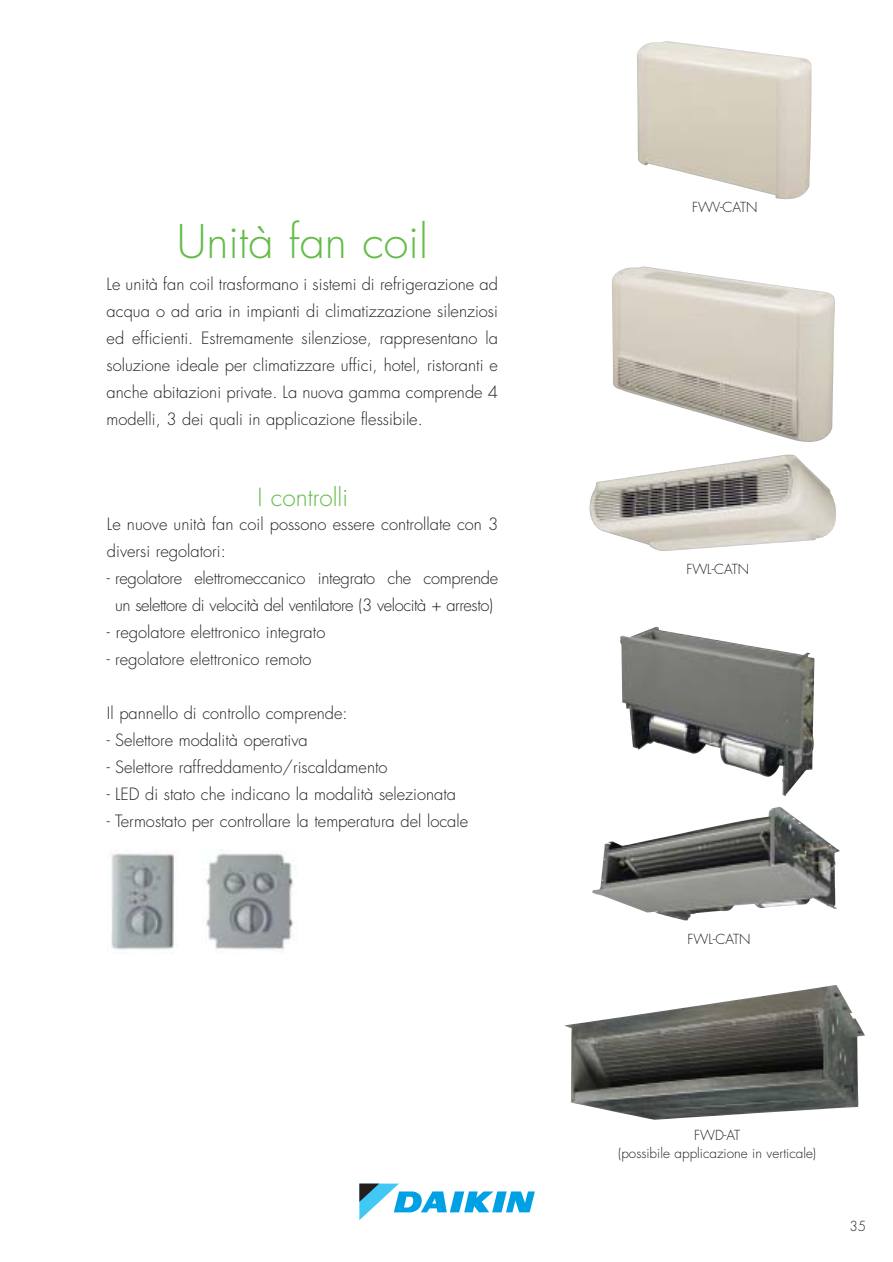
<style>
.page{position:relative;width:893px;height:1262px;background:#fff}
.page>*{position:absolute;margin:0;border:0;box-sizing:border-box;transform-origin:0 0}
.t1{font:300 45px "Futura";color:#63bc47}
.t2{font:300 24.3px "Futura";color:#63bc47}
.t3{font:300 16.5px/27px "Futura";color:#231f1f;text-align:justify}
.t4{font:300 16.5px/27px "Futura";letter-spacing:-.02em;color:#231f1f;text-align:center}
.t5{font:300 13.5px/17.7px "Futura";color:#231f1f;text-align:center}
</style>
<div class="page">
<svg style="left:359px;top:1183px;width:176px;height:37px"></svg>
<img style="left:637px;top:41px;width:174px;height:159px">
<img style="left:612px;top:266px;width:223px;height:176px">
<img style="left:589px;top:454px;width:247px;height:97px">
<img style="left:564px;top:985px;width:301px;height:134px">
<img style="left:111px;top:850px;width:183px;height:100px">
<img style="left:592px;top:807px;width:247px;height:113px">
<img style="left:620px;top:626px;width:194px;height:170px">
<h1 class="t1" style="left:177px;top:221px;width:253px">Unità fan coil</h1>
<p class="t3" style="left:107px;top:271px;width:393px">Le unità fan coil trasformano i sistemi di refrigerazione ad acqua o ad aria in impianti di climatizzazione silenziosi ed efficienti. Estremamente silenziose, rappresentano la soluzione ideale per climatizzare uffici, hotel, ristoranti e anche abitazioni private. La nuova gamma comprende 4 modelli, 3 dei quali in applicazione flessibile.</p>
<h2 class="t2" style="left:257px;top:486px;width:92px">I controlli</h2>
<p class="t3" style="left:107px;top:512px;width:393px">Le nuove unità fan coil possono essere controllate con 3 diversi regolatori:</p>
<p class="t4" style="left:107px;top:566px;width:393px">- regolatore elettromeccanico integrato che comprende un selettore di velocità del ventilatore (3 velocità + arresto)</p>
<p class="t3" style="left:107px;top:620px;width:220px">- regolatore elettronico integrato</p>
<p class="t3" style="left:107px;top:647px;width:206px">- regolatore elettronico remoto</p>
<p class="t3" style="left:107px;top:701px;width:242px">Il pannello di controllo comprende:</p>
<p class="t3" style="left:107px;top:728px;width:202px">- Selettore modalità operativa</p>
<p class="t3" style="left:107px;top:755px;width:282px">- Selettore raffreddamento/riscaldamento</p>
<p class="t3" style="left:107px;top:782px;width:350px">- LED di stato che indicano la modalità selezionata</p>
<p class="t3" style="left:107px;top:809px;width:362px">- Termostato per controllare la temperatura del locale</p>
<p class="t5" style="left:692px;top:199px;width:67px">FWV-CATN</p>
<p class="t5" style="left:686px;top:561px;width:64px">FWL-CATN</p>
<p class="t5" style="left:687px;top:931px;width:64px">FWL-CATN</p>
<p class="t5" style="left:618px;top:1127px;width:199px">FWD-AT<br>(possibile applicazione in verticale)</p>
<p class="t5" style="left:849px;top:1218px;width:18px">35</p>
</div>
